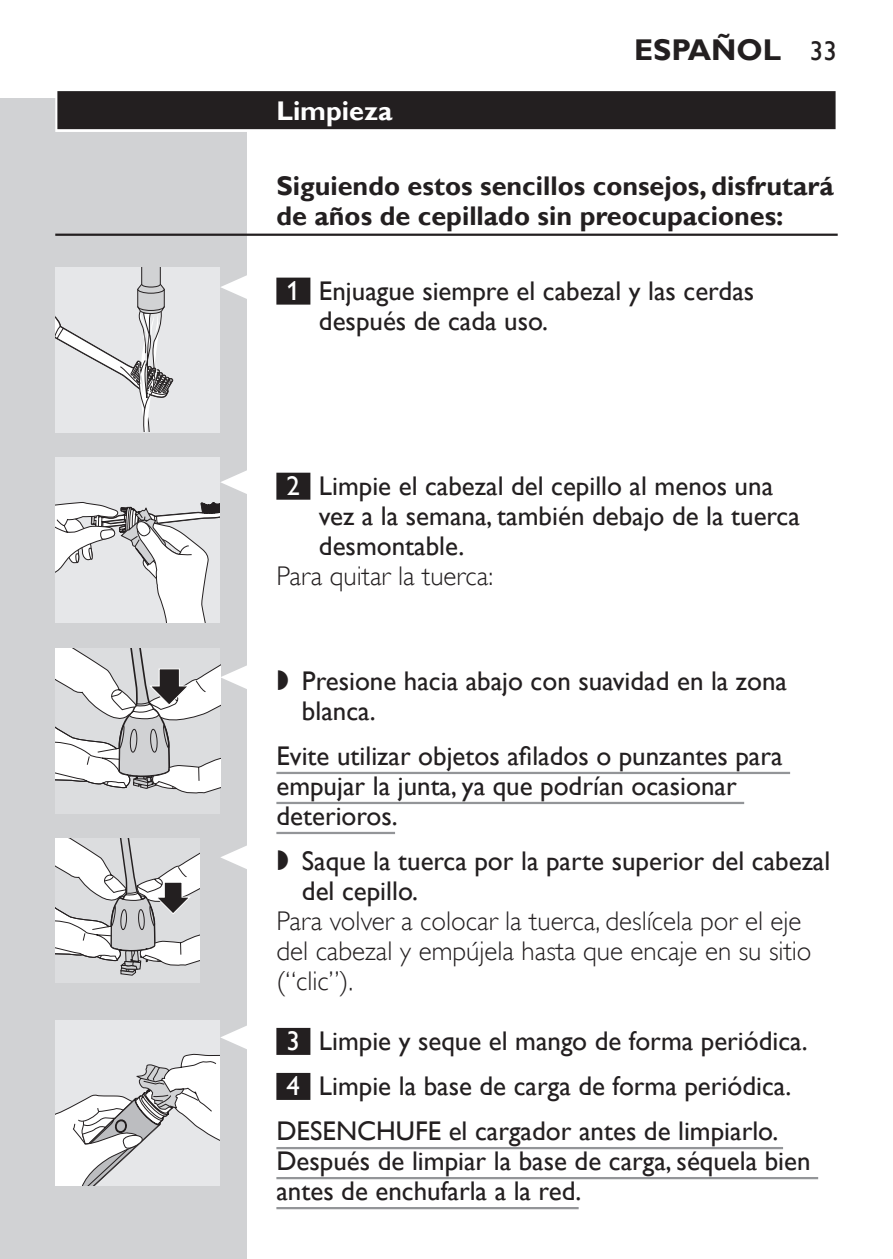
<style>
.page{position:relative;width:893px;height:1259px;background:#fff}
.page>*{position:absolute;margin:0;border:0;box-sizing:border-box;transform-origin:0 0}
.t1{font:700 30px "Gill Sans Alt One WGL";color:#231f20}
.t2{font:27px/30px "Gill Sans Alt One WGL";color:#231f20}
.t3{font:27px/30px "Gill Sans Alt One WGL Light";color:#231f20}
.t4{font:700 27px/30px "Gill Sans Alt One WGL";color:#231f20}
.t5{font:700 27px "Gill Sans Alt One WGL";color:#fff}
.s1{font-weight:400;font-size:27px}
.s2{color:#fff}
.s3{font-family:"Philips Ll Font Plain"}
</style>
<div class="page">
<div style="left:0;top:98px;width:247px;height:1161px;background:#d1d2d4"></div>
<div style="left:55px;top:89px;width:783px;height:43px;background:linear-gradient(to right,#dcdbdc,#dcdbdc)"></div>
<div style="left:57px;top:91px;width:779px;height:38px;background:#231f20"></div>
<hr style="left:55px;top:234px;width:783px;height:2px;background:#231f20">
<div style="left:276px;top:278px;width:34px;height:27px;background:#231f20"></div>
<div style="left:276px;top:473px;width:34px;height:27px;background:#231f20"></div>
<hr style="left:276px;top:772px;width:514px;height:2px;background:#939598">
<hr style="left:276px;top:802px;width:468px;height:2px;background:#939598">
<hr style="left:276px;top:832px;width:119px;height:2px;background:#939598">
<div style="left:276px;top:1028px;width:34px;height:27px;background:#231f20"></div>
<div style="left:276px;top:1073px;width:34px;height:27px;background:#231f20"></div>
<hr style="left:276px;top:1147px;width:507px;height:2px;background:#939598">
<hr style="left:276px;top:1177px;width:542px;height:2px;background:#939598">
<hr style="left:276px;top:1207px;width:303px;height:2px;background:#939598">
<svg style="left:221px;top:275px;width:26px;height:24px"></svg>
<div style="left:55px;top:267px;width:165px;height:165px;background:#e6e7e9"></div>
<svg style="left:55px;top:267px;width:119px;height:165px"></svg>
<div style="left:55px;top:458px;width:165px;height:165px;background:#e6e7e9"></div>
<svg style="left:55px;top:470px;width:192px;height:152px"></svg>
<div style="left:55px;top:648px;width:165px;height:165px;background:#dcdddf"></div>
<svg style="left:55px;top:648px;width:192px;height:146px"></svg>
<svg style="left:221px;top:845px;width:26px;height:24px"></svg>
<div style="left:55px;top:839px;width:144px;height:144px;background:#dcdddf"></div>
<svg style="left:55px;top:839px;width:144px;height:137px"></svg>
<svg style="left:55px;top:1020px;width:192px;height:165px"></svg>
<p class="t5" style="left:276px;top:92px;width:118px">Limpieza</p>
<p class="t1" style="left:634px;top:29px;width:204px">Español <span class="s1">33</span></p>
<p class="t4" style="left:276px;top:171px;width:559px">Siguiendo estos sencillos consejos, disfrutará de años de cepillado sin preocupaciones:</p>
<p class="t2" style="left:319px;top:276px;width:437px;text-indent:-32px"><span class="s2">1</span> Enjuague siempre el cabezal y las cerdas después de cada uso.</p>
<p class="t2" style="left:319px;top:471px;width:483px;text-indent:-32px"><span class="s2">2</span> Limpie el cabezal del cepillo al menos una vez a la semana, también debajo de la tuerca desmontable.</p>
<p class="t3" style="left:276px;top:561px;width:218px">Para quitar la tuerca:</p>
<p class="t2" style="left:302px;top:666px;width:487px;text-indent:-26px"><span class="s3">,</span> Presione hacia abajo con suavidad en la zona blanca.</p>
<p class="t2" style="left:276px;top:741px;width:508px">Evite utilizar objetos afilados o punzantes para empujar la junta, ya que podrían ocasionar deterioros.</p>
<p class="t2" style="left:302px;top:846px;width:530px;text-indent:-26px"><span class="s3">,</span> Saque la tuerca por la parte superior del cabezal del cepillo.</p>
<p class="t3" style="left:276px;top:906px;width:537px">Para volver a colocar la tuerca, deslícela por el eje del cabezal y empújela hasta que encaje en su sitio (“clic”).</p>
<p class="t2" style="left:287px;top:1026px;width:523px"><span class="s2">3</span> Limpie y seque el mango de forma periódica.</p>
<p class="t2" style="left:287px;top:1071px;width:506px"><span class="s2">4</span> Limpie la base de carga de forma periódica.</p>
<p class="t2" style="left:276px;top:1116px;width:503px">DESENCHUFE el cargador antes de limpiarlo.</p>
<p class="t2" style="left:276px;top:1146px;width:536px">Después de limpiar la base de carga, séquela bien antes de enchufarla a la red.</p>
</div>
